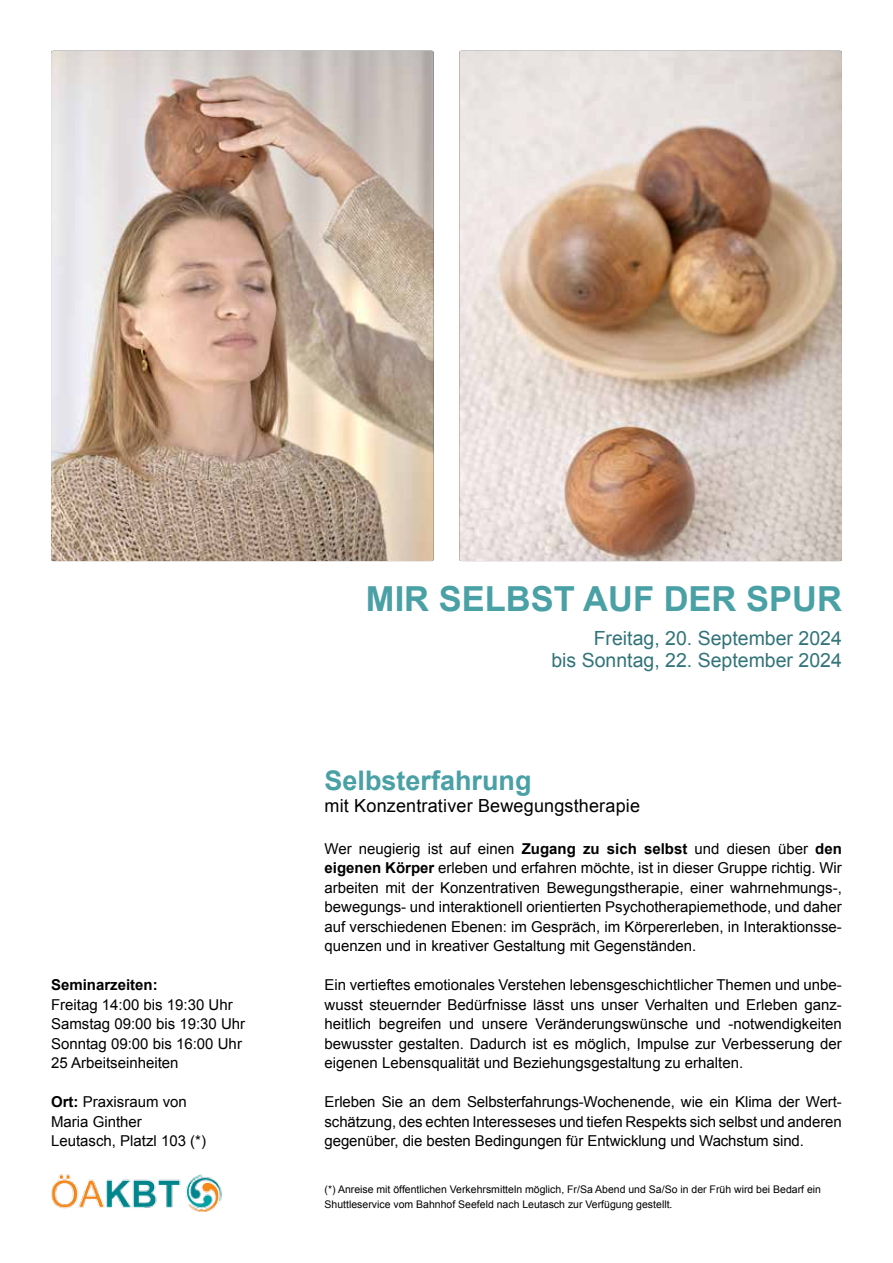
<style>
.page{position:relative;width:893px;height:1263px;background:#fff}
.page>*{position:absolute;margin:0;border:0;box-sizing:border-box;transform-origin:0 0}
.t1{font:700 34.5px "Arial";color:#49a0a5}
.t2{font:700 27px "Arial";color:#49a0a5}
.t3{font:19.5px/22.5px "Arial";color:#327479;text-align:right}
.t4{font:18px "Arial";letter-spacing:.01em;color:#000}
.t5{font:15px/19.5px "Arial";color:#000;text-align:justify}
.t6{font:700 15px "Arial";color:#000}
.t7{font:10.5px/15px "Arial";color:#000}
.s1{font-weight:700}
</style>
<div class="page">
<img style="left:51px;top:1174px;width:171px;height:38px">
<img style="left:51px;top:51px;width:383px;height:510px">
<img style="left:459px;top:51px;width:383px;height:510px">
<p class="t6" style="left:51px;top:975px;width:108px">Seminarzeiten:</p>
<p class="t5" style="left:51px;top:995px;width:196px;text-align:left">Freitag 14:00 bis 19:30 Uhr<br>Samstag 09:00 bis 19:30 Uhr<br>Sonntag 09:00 bis 16:00 Uhr<br>25 Arbeitseinheiten</p>
<p class="t5" style="left:51px;top:1092px;width:157px;text-align:left"><span class="s1">Ort:</span> Praxisraum von<br>Maria Ginther<br>Leutasch, Platzl 103 (*)</p>
<h1 class="t1" style="left:366px;top:576px;width:477px">Mir selbst auf der Spur</h1>
<h3 class="t3" style="left:551px;top:627px;width:292px">Freitag, 20. September 2024<br>bis Sonntag, 22. September 2024</h3>
<h2 class="t2" style="left:325px;top:762px;width:209px">Selbsterfahrung</h2>
<p class="t4" style="left:325px;top:794px;width:317px">mit Konzentrativer Bewegungstherapie</p>
<p class="t5" style="left:325px;top:839px;width:519px">Wer neugierig ist auf einen <span class="s1">Zugang zu sich selbst</span> und diesen über <span class="s1">den eigenen Körper</span> erleben und erfahren möchte, ist in dieser Gruppe richtig. Wir arbeiten mit der Konzentrativen Bewegungstherapie, einer wahrnehmungs-, bewegungs- und interaktionell orientierten Psychotherapiemethode, und daher auf verschiedenen Ebenen: im Gespräch, im Körpererleben, in Interaktionsse&shy;quenzen und in kreativer Gestaltung mit Gegenständen.</p>
<p class="t5" style="left:325px;top:975px;width:519px">Ein vertieftes emotionales Verstehen lebensgeschichtlicher Themen und unbe&shy;wusst steuernder Bedürfnisse lässt uns unser Verhalten und Erleben ganz&shy;heitlich begreifen und unsere Veränderungswünsche und -notwendigkeiten bewusster gestalten. Dadurch ist es möglich, Impulse zur Verbesserung der eigenen Lebensqualität und Beziehungsgestaltung zu erhalten.</p>
<p class="t5" style="left:325px;top:1092px;width:519px">Erleben Sie an dem Selbsterfahrungs-Wochenende, wie ein Klima der Wert&shy;schätzung, des echten Interesseses und tiefen Respekts sich selbst und anderen gegenüber, die besten Bedingungen für Entwicklung und Wachstum sind.</p>
<p class="t7" style="left:325px;top:1182px;width:498px">(*) Anreise mit öffentlichen Verkehrsmitteln möglich, Fr/Sa Abend und Sa/So in der Früh wird bei Bedarf ein<br>Shuttleservice vom Bahnhof Seefeld nach Leutasch zur Verfügung gestellt.</p>
</div>
